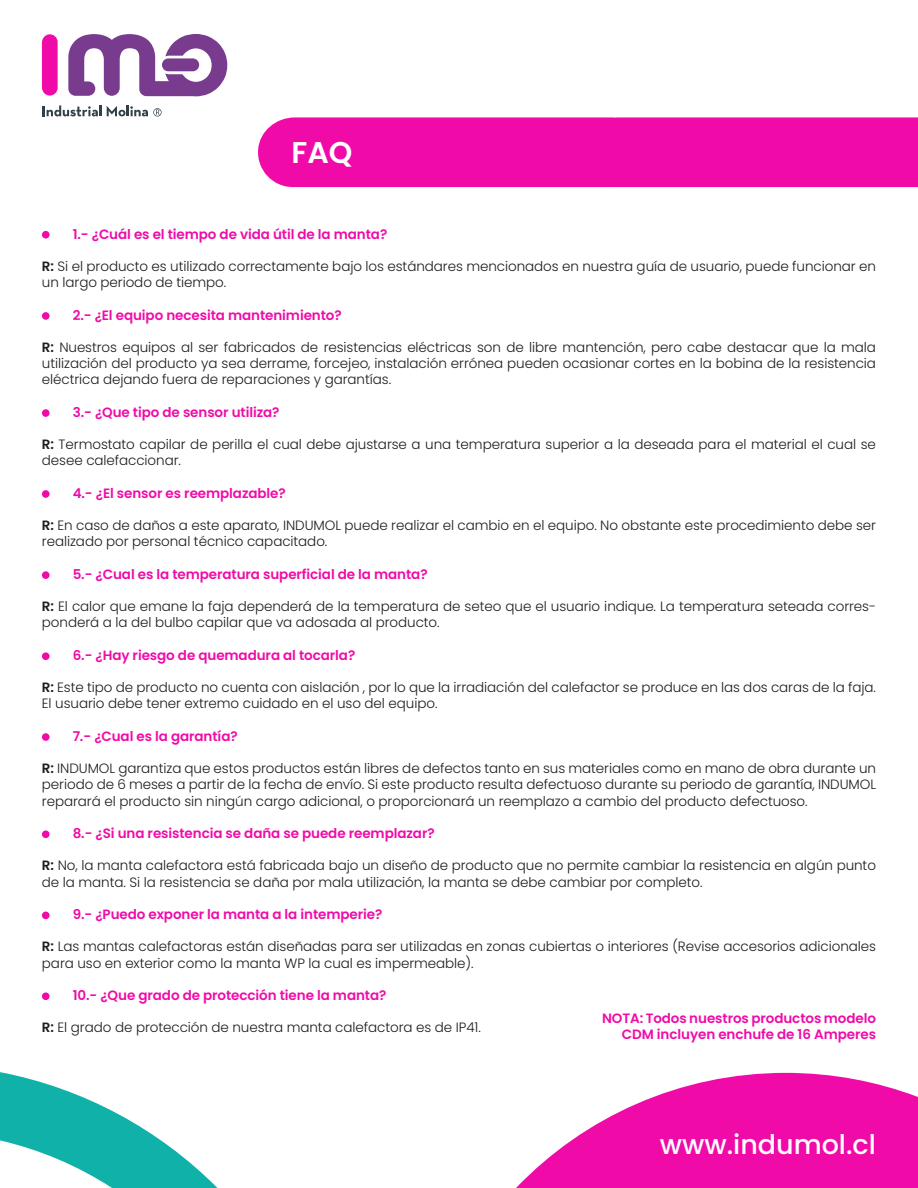
<style>
.page{position:relative;width:918px;height:1188px;background:#fff}
.page>*{position:absolute;margin:0;border:0;box-sizing:border-box;transform-origin:0 0}
.t1{font:600 30px "Poppins";color:#fff}
.t2{font:500 27px "Poppins";color:#fff}
.t3{font:300 13.5px/16.2px "Poppins";letter-spacing:-.005em;color:#1d1e1c}
.t4{font:600 13.5px/16.2px "Poppins";letter-spacing:-.005em;color:#f00ba8;text-align:right}
.s1{font-weight:600}
</style>
<div class="page">
<div style="left:42px;top:231px;width:8px;height:8px;background:#f00ba8;border-radius:50%"></div>
<div style="left:42px;top:312px;width:8px;height:8px;background:#f00ba8;border-radius:50%"></div>
<svg style="left:516px;top:1073px;width:402px;height:115px;fill:#f00ba8"></svg>
<svg style="left:42px;top:34px;width:16px;height:62px"></svg>
<svg style="left:68px;top:34px;width:159px;height:62px"></svg>
<svg style="left:43px;top:105px;width:58px;height:11px"></svg>
<svg style="left:107px;top:105px;width:55px;height:12px"></svg>
<svg style="left:0;top:1072px;width:218px;height:116px"></svg>
<div style="left:258px;top:117px;width:660px;height:70px;background:#f00ba8"></div>
<div style="left:42px;top:409px;width:8px;height:8px;background:#f00ba8;border-radius:50%"></div>
<div style="left:42px;top:490px;width:8px;height:8px;background:#f00ba8;border-radius:50%"></div>
<div style="left:42px;top:571px;width:8px;height:8px;background:#f00ba8;border-radius:50%"></div>
<div style="left:42px;top:652px;width:8px;height:8px;background:#f00ba8;border-radius:50%"></div>
<div style="left:42px;top:733px;width:8px;height:8px;background:#f00ba8;border-radius:50%"></div>
<div style="left:42px;top:830px;width:8px;height:8px;background:#f00ba8;border-radius:50%"></div>
<div style="left:42px;top:912px;width:8px;height:7px;background:#f00ba8;border-radius:50%"></div>
<div style="left:42px;top:992px;width:8px;height:8px;background:#f00ba8;border-radius:50%"></div>
<h1 class="t1" style="left:292px;top:135px;width:62px">FAQ</h1>
<p class="t4" style="left:73px;top:226px;width:316px">1.- ¿Cuál es el tiempo de vida útil de la manta?</p>
<p class="t3" style="left:42px;top:258px;width:836px"><span class="s1">R:</span> Si el producto es utilizado correctamente bajo los estándares mencionados en nuestra guía de usuario, puede funcionar en un largo periodo de tiempo.</p>
<p class="t4" style="left:73px;top:307px;width:271px">2.- ¿El equipo necesita mantenimiento?</p>
<p class="t3" style="left:42px;top:339px;width:836px;text-align:justify"><span class="s1">R:</span> Nuestros equipos al ser fabricados de resistencias eléctricas son de libre mantención, pero cabe destacar que la mala utilización del producto ya sea derrame, forcejeo, instalación errónea pueden ocasionar cortes en la bobina de la resistencia eléctrica dejando fuera de reparaciones y garantías.</p>
<p class="t4" style="left:73px;top:404px;width:208px">3.- ¿Que tipo de sensor utiliza?</p>
<p class="t3" style="left:42px;top:437px;width:836px"><span class="s1">R:</span> Termostato capilar de perilla el cual debe ajustarse a una temperatura superior a la deseada para el material el cual se desee calefaccionar.</p>
<p class="t4" style="left:73px;top:485px;width:215px">4.- ¿El sensor es reemplazable?</p>
<p class="t3" style="left:42px;top:518px;width:836px"><span class="s1">R:</span> En caso de daños a este aparato, INDUMOL puede realizar el cambio en el equipo. No obstante este procedimiento debe ser realizado por personal técnico capacitado.</p>
<p class="t4" style="left:73px;top:566px;width:356px">5.- ¿Cual es la temperatura superficial de la manta?</p>
<p class="t3" style="left:42px;top:599px;width:836px"><span class="s1">R:</span> El calor que emane la faja dependerá de la temperatura de seteo que el usuario indique. La temperatura seteada corres&shy;ponderá a la del bulbo capilar que va adosada al producto.</p>
<p class="t4" style="left:73px;top:647px;width:284px">6.- ¿Hay riesgo de quemadura al tocarla?</p>
<p class="t3" style="left:42px;top:680px;width:836px"><span class="s1">R:</span> Este tipo de producto no cuenta con aislación , por lo que la irradiación del calefactor se produce en las dos caras de la faja.<br>El usuario debe tener extremo cuidado en el uso del equipo.</p>
<p class="t4" style="left:73px;top:728px;width:167px">7.- ¿Cual es la garantía?</p>
<p class="t3" style="left:42px;top:761px;width:836px;text-align:justify"><span class="s1">R:</span> INDUMOL garantiza que estos productos están libres de defectos tanto en sus materiales como en mano de obra durante un periodo de 6 meses a partir de la fecha de envío. Si este producto resulta defectuoso durante su periodo de garantía, INDUMOL reparará el producto sin ningún cargo adicional, o proporcionará un reemplazo a cambio del producto defectuoso.</p>
<p class="t4" style="left:73px;top:825px;width:364px">8.- ¿Si una resistencia se daña se puede reemplazar?</p>
<p class="t3" style="left:42px;top:858px;width:836px"><span class="s1">R:</span> No, la manta calefactora está fabricada bajo un diseño de producto que no permite cambiar la resistencia en algún punto de la manta. Si la resistencia se daña por mala utilización, la manta se debe cambiar por completo.</p>
<p class="t4" style="left:73px;top:906px;width:311px">9.- ¿Puedo exponer la manta a la intemperie?</p>
<p class="t3" style="left:42px;top:939px;width:836px"><span class="s1">R:</span> Las mantas calefactoras están diseñadas para ser utilizadas en zonas cubiertas o interiores (Revise accesorios adicionales para uso en exterior como la manta WP la cual es impermeable).</p>
<p class="t4" style="left:73px;top:987px;width:315px">10.- ¿Que grado de protección tiene la manta?</p>
<p class="t3" style="left:42px;top:1020px;width:440px"><span class="s1">R:</span> El grado de protección de nuestra manta calefactora es de IP41.</p>
<p class="t4" style="left:602px;top:1010px;width:276px">NOTA: Todos nuestros productos modelo<br>CDM incluyen enchufe de 16 Amperes</p>
<h2 class="t2" style="left:660px;top:1129px;width:218px">www.indumol.cl</h2>
</div>
